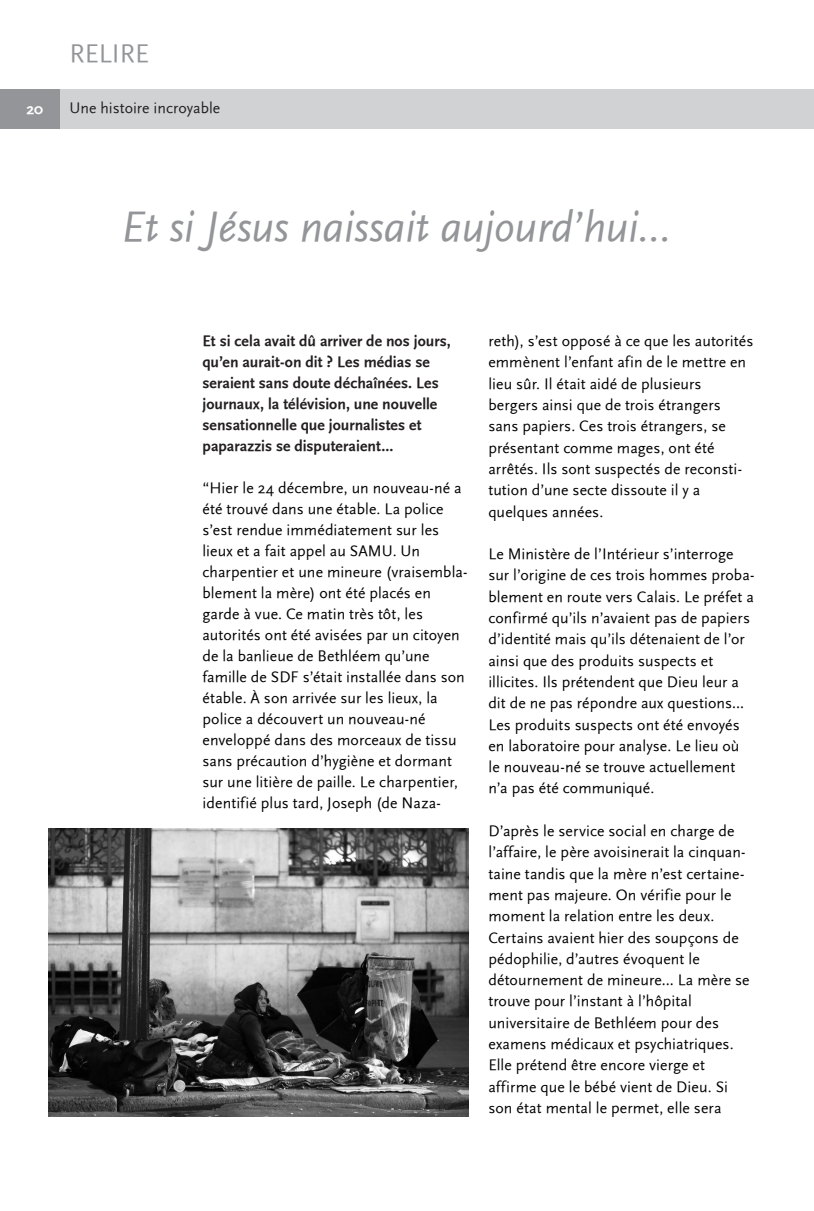
<style>
.page{position:relative;width:814px;height:1211px;background:#fff}
.page>*{position:absolute;margin:0;border:0;box-sizing:border-box;transform-origin:0 0}
.ARTICLE_Titre_1{font:italic 43.75px "Scala Sans";color:#939598}
.HAUT_DE_PAGE_Titre{font:26.25px "Scala Sans";color:#939598}
.ARTICLE_Texte{font:15.75px/21.3px "Scala Sans";letter-spacing:.005em;color:#000}
.ARTICLE_Chapeau{font:700 15.75px/21px "Scala Sans";color:#231f20}
.HAUT_DE_PAGE_Sous-ti{font:15.75px "Scala Sans";color:#231f20}
.HAUT_DE_PAGE_Numéro{font:700 15.75px "Scala Sans";color:#fff}
</style>
<div class="page">
<div style="left:10px;top:89px;width:804px;height:40px;background:#d1d2d4"></div>
<div style="left:0;top:89px;width:60px;height:40px;background:#939598"></div>
<img style="left:49px;top:828px;width:419px;height:288px">
<p class="HAUT_DE_PAGE_Titre" style="left:69px;top:40px;width:81px">RELIRE</p>
<p class="HAUT_DE_PAGE_Numéro" style="left:26px;top:101px;width:18px">20</p>
<p class="HAUT_DE_PAGE_Sous-ti" style="left:69px;top:100px;width:152px">Une histoire incroyable</p>
<p class="ARTICLE_Titre_1" style="left:121px;top:203px;width:552px">Et si Jésus naissait aujourd’hui...</p>
<p class="ARTICLE_Chapeau" style="left:202px;top:331px;width:250px">Et si cela avait dû arriver de nos jours, qu’en aurait-on dit ? Les médias se seraient sans doute déchaînées. Les journaux, la télévision, une nouvelle sensationnelle que journalistes et paparazzis se disputeraient...</p>
<p class="ARTICLE_Texte" style="left:202px;top:478px;width:266px">“Hier le 24 décembre, un nouveau-né a été trouvé dans une étable. La police s’est rendue immédiatement sur les lieux et a fait appel au SAMU. Un charpentier et une mineure (vraisembla&shy;blement la mère) ont été placés en garde à vue. Ce matin très tôt, les autorités ont été avisées par un citoyen de la banlieue de Bethléem qu’une famille de SDF s’était installée dans son étable. À son arrivée sur les lieux, la police a découvert un nouveau-né enveloppé dans des morceaux de tissu sans précaution d’hygiène et dormant sur une litière de paille. Le charpentier, identifié plus tard, Joseph (de Naza-</p>
<p class="ARTICLE_Texte" style="left:488px;top:330px;width:266px">reth), s’est opposé à ce que les autorités emmènent l’enfant afin de le mettre en lieu sûr. Il était aidé de plusieurs bergers ainsi que de trois étrangers sans papiers. Ces trois étrangers, se présentant comme mages, ont été arrêtés. Ils sont suspectés de reconsti&shy;tution d’une secte dissoute il y a quelques années.</p>
<p class="ARTICLE_Texte" style="left:488px;top:543px;width:267px">Le Ministère de l’Intérieur s’interroge sur l’origine de ces trois hommes proba&shy;blement en route vers Calais. Le préfet a confirmé qu’ils n’avaient pas de papiers d’identité mais qu’ils détenaient de l’or ainsi que des produits suspects et illicites. Ils prétendent que Dieu leur a dit de ne pas répondre aux questions… Les produits suspects ont été envoyés en laboratoire pour analyse. Le lieu où le nouveau-né se trouve actuellement n’a pas été communiqué.</p>
<p class="ARTICLE_Texte" style="left:488px;top:820px;width:263px">D’après le service social en charge de l’affaire, le père avoisinerait la cinquan&shy;taine tandis que la mère n’est certaine&shy;ment pas majeure. On vérifie pour le moment la relation entre les deux.<br>Certains avaient hier des soupçons de pédophilie, d’autres évoquent le détournement de mineure… La mère se trouve pour l’instant à l’hôpital universitaire de Bethléem pour des examens médicaux et psychiatriques.<br>Elle prétend être encore vierge et affirme que le bébé vient de Dieu. Si son état mental le permet, elle sera</p>
</div>
